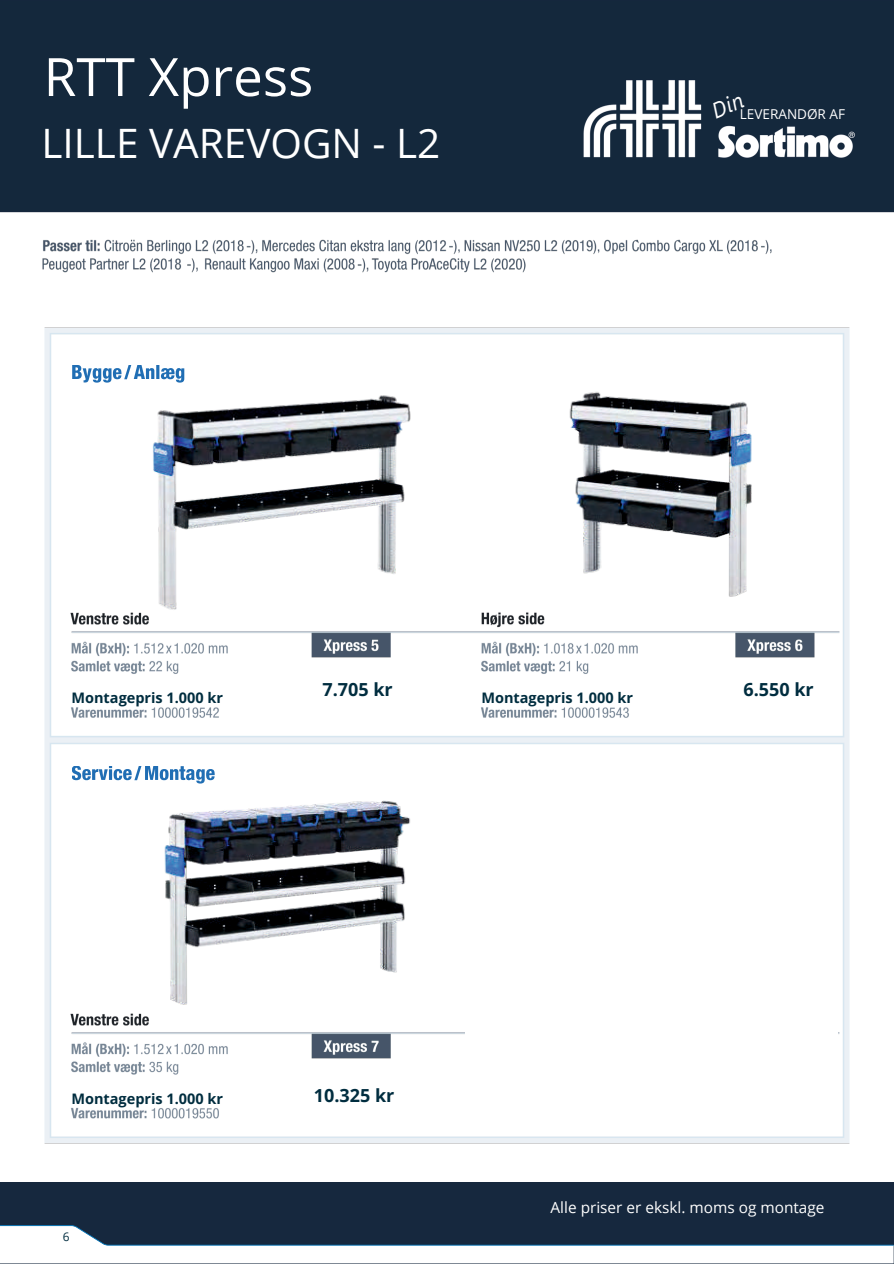
<style>
.page{position:relative;width:894px;height:1264px;background:#fff}
.page>*{position:absolute;margin:0;border:0;box-sizing:border-box;transform-origin:0 0}
.t1{font:52.8px "Open Sans";color:#fff}
.t2{font:40.5px "Open Sans";color:#fff}
.t3{font:700 18px "Open Sans";color:#002d3f}
.t4{font:15.3px "Open Sans";color:#fff}
.t5{font:700 14.55px "Open Sans";color:#002d3f}
.t6{font:13.65px "Open Sans";color:#fff}
.t7{font:11.85px "Open Sans";color:#002d3f}
</style>
<div class="page">
<div style="left:0;top:1182px;width:893px;height:81px;background:#16283e"></div>
<svg style="left:0;top:1225px;width:893px;height:38px"></svg>
<img style="left:44px;top:327px;width:806px;height:817px">
<div style="left:0;top:0;width:893px;height:213px;background:#14283c"></div>
<img style="left:80px;top:333px;width:406px;height:272px">
<img style="left:84px;top:737px;width:397px;height:269px">
<img style="left:500px;top:327px;width:340px;height:278px">
<img style="left:484px;top:749px;width:354px;height:257px">
<svg style="left:72px;top:364px;width:112px;height:18px"></svg>
<svg style="left:72px;top:765px;width:143px;height:18px"></svg>
<img style="left:64px;top:1006px;width:782px;height:59px">
<img style="left:64px;top:605px;width:782px;height:59px">
<img style="left:42px;top:239px;width:730px;height:34px">
<div style="left:290px;top:665px;width:111px;height:67px;background:#fff"></div>
<div style="left:713px;top:665px;width:109px;height:67px;background:#fff"></div>
<div style="left:297px;top:1065px;width:97px;height:68px;background:#fff"></div>
<div style="left:465px;top:761px;width:372px;height:372px;background:#fff"></div>
<svg style="left:710px;top:95px;width:34px;height:23px"></svg>
<p class="t1" style="left:44px;top:40px;width:271px">RTT Xpress</p>
<h2 class="t2" style="left:42px;top:115px;width:400px">LILLE VAREVOGN - L2</h2>
<p class="t6" style="left:739px;top:104px;width:107px">LEVERANDØR AF</p>
<h5 class="t3" style="left:322px;top:677px;width:72px">7.705 kr</h5>
<h4 class="t3" style="left:743px;top:677px;width:72px">6.550 kr</h4>
<p class="t5" style="left:71px;top:687px;width:153px">Montagepris 1.000 kr</p>
<p class="t5" style="left:481px;top:687px;width:153px">Montagepris 1.000 kr</p>
<p class="t5" style="left:71px;top:1088px;width:153px">Montagepris 1.000 kr</p>
<p class="t7" style="left:63px;top:1228px;width:8px">6</p>
<h5 class="t3" style="left:314px;top:1082px;width:82px">10.325 kr</h5>
<h3 class="t4" style="left:550px;top:1196px;width:275px">Alle priser er ekskl. moms og montage</h3>
</div>
